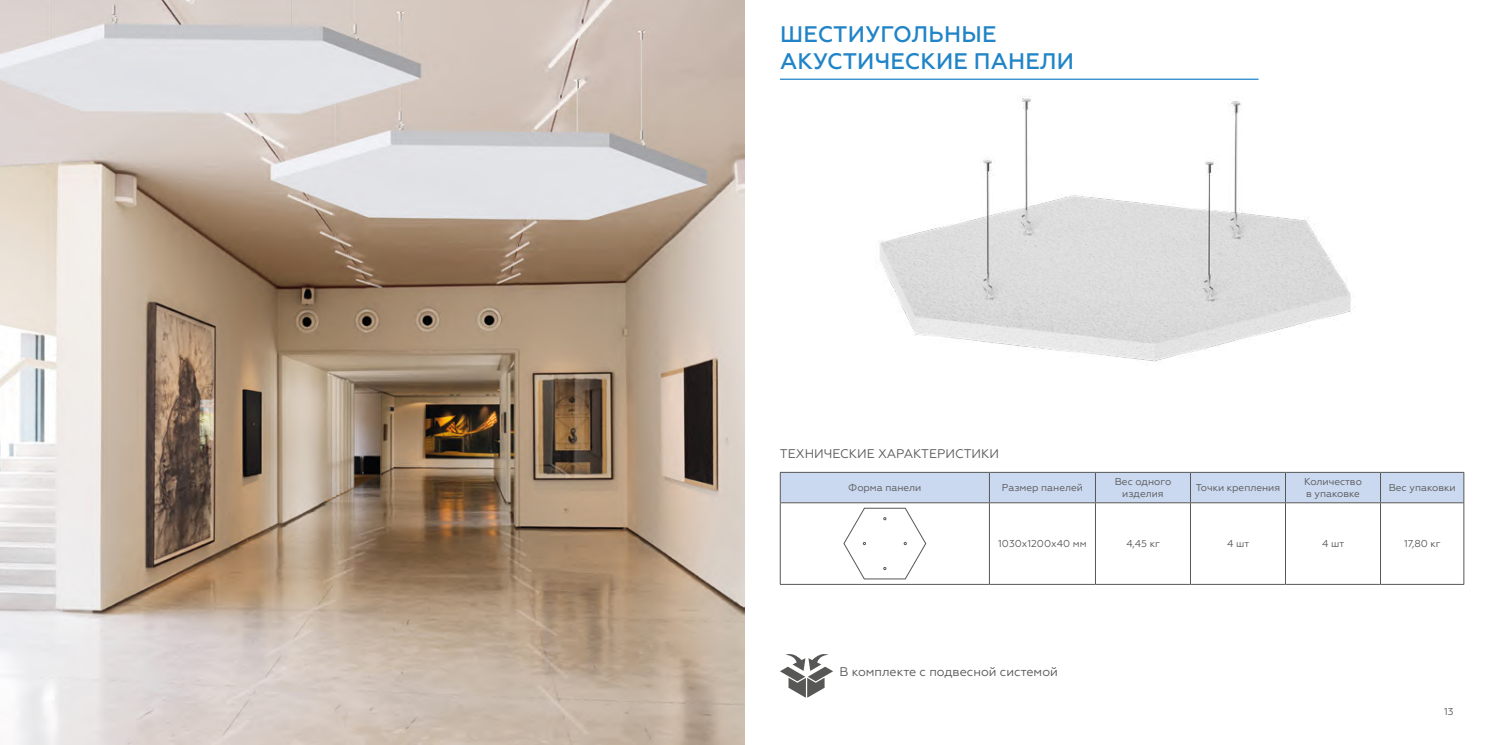
<style>
.page{position:relative;width:1489px;height:745px;background:#fff}
.page>*{position:absolute;margin:0;border:0;box-sizing:border-box;transform-origin:0 0}
.t1{font:500 22.5px/27px "Geometria";letter-spacing:.01em;color:#2084c7}
.t2{font:12.5px "Geometria";color:#575756}
.t3{font:10px/12px "Geometria";color:#575756;text-align:center}
</style>
<div class="page">
<img style="left:0;top:0;width:744px;height:744px">
<img style="left:878px;top:96px;width:477px;height:269px">
<hr style="left:780px;top:79px;width:478px;height:1px;background:#2084c7">
<hr style="left:780px;top:471px;width:209px;height:1px;background:#575756">
<hr style="left:989px;top:471px;width:106px;height:1px;background:#575756">
<hr style="left:1095px;top:471px;width:95px;height:1px;background:#575756">
<hr style="left:1190px;top:471px;width:95px;height:1px;background:#575756">
<hr style="left:1285px;top:471px;width:95px;height:1px;background:#575756">
<hr style="left:1380px;top:471px;width:83px;height:1px;background:#575756">
<hr style="left:1463px;top:472px;width:1px;height:30px;background:#575756">
<hr style="left:780px;top:503px;width:1px;height:80px;background:#575756">
<hr style="left:989px;top:503px;width:1px;height:80px;background:#575756">
<hr style="left:1095px;top:503px;width:1px;height:80px;background:#575756">
<hr style="left:1190px;top:503px;width:1px;height:80px;background:#575756">
<hr style="left:1284px;top:503px;width:1px;height:80px;background:#575756">
<hr style="left:1379px;top:503px;width:1px;height:80px;background:#575756">
<hr style="left:1463px;top:503px;width:1px;height:80px;background:#575756">
<hr style="left:780px;top:583px;width:209px;height:1px;background:#575756">
<hr style="left:989px;top:583px;width:106px;height:1px;background:#575756">
<hr style="left:1095px;top:583px;width:95px;height:1px;background:#575756">
<hr style="left:1190px;top:583px;width:95px;height:1px;background:#575756">
<hr style="left:1285px;top:583px;width:95px;height:1px;background:#575756">
<hr style="left:1380px;top:583px;width:83px;height:1px;background:#575756">
<svg style="left:780px;top:472px;width:683px;height:106px"></svg>
<svg style="left:780px;top:654px;width:53px;height:43px"></svg>
<h1 class="t1" style="left:780px;top:21px;width:295px">ШЕСТИУГОЛЬНЫЕ<br>АКУСТИЧЕСКИЕ ПАНЕЛИ</h1>
<p class="t2" style="left:780px;top:446px;width:221px">ТЕХНИЧЕСКИЕ ХАРАКТЕРИСТИКИ</p>
<p class="t3" style="left:848px;top:481px;width:75px">Форма панели</p>
<p class="t3" style="left:1001px;top:481px;width:82px">Размер панелей</p>
<p class="t3" style="left:1114px;top:475px;width:58px">Вес одного изделия</p>
<p class="t3" style="left:1195px;top:481px;width:86px">Точки крепления</p>
<p class="t3" style="left:1303px;top:475px;width:59px;text-align:left">Количество в упаковке</p>
<p class="t3" style="left:1388px;top:481px;width:69px">Вес упаковки</p>
<p class="t3" style="left:998px;top:537px;width:90px">1030х1200х40 мм</p>
<p class="t3" style="left:1126px;top:537px;width:35px">4,45 кг</p>
<p class="t3" style="left:1227px;top:537px;width:23px">4 шт</p>
<p class="t3" style="left:1321px;top:537px;width:23px">4 шт</p>
<p class="t3" style="left:1403px;top:537px;width:38px">17,80 кг</p>
<p class="t2" style="left:839px;top:663px;width:220px">В комплекте с подвесной системой</p>
<p class="t3" style="left:1443px;top:705px;width:11px">13</p>
</div>
